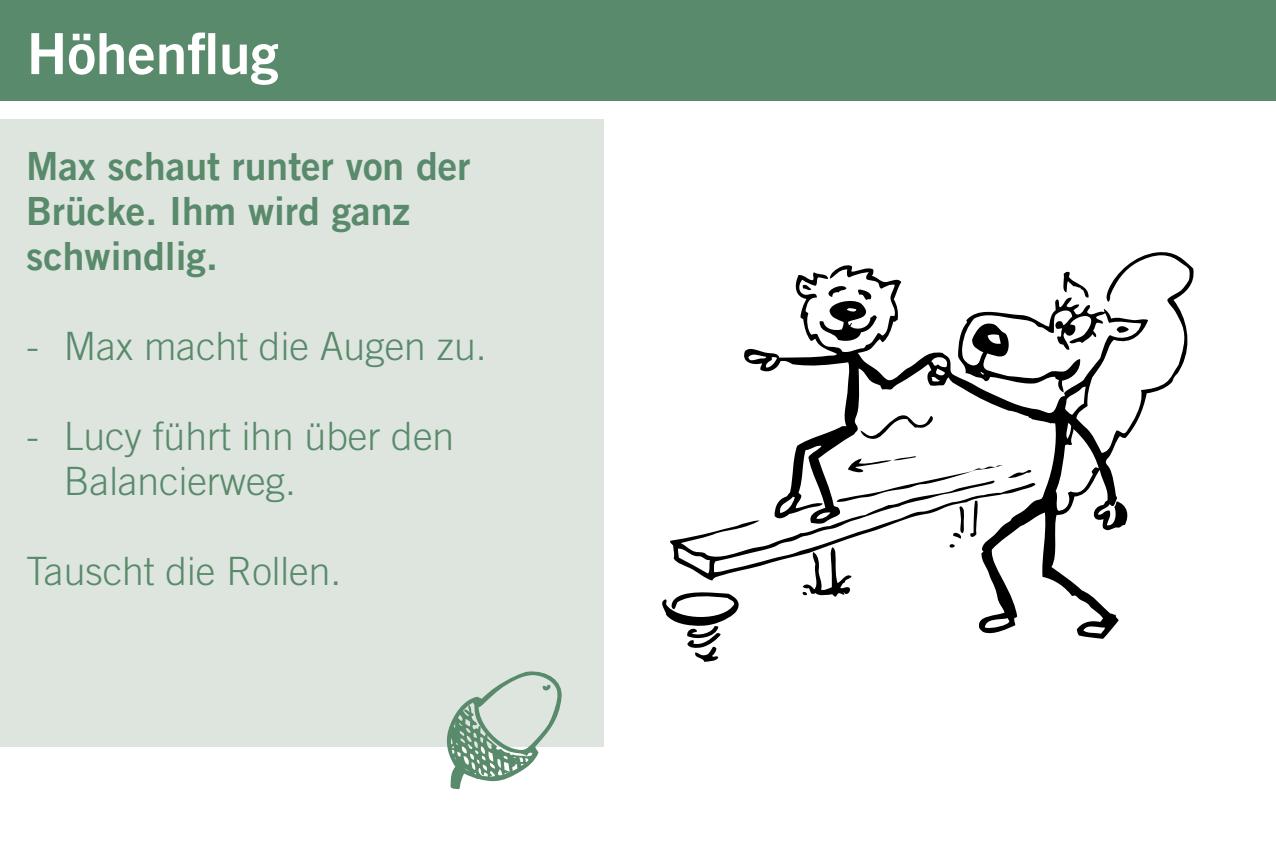
<style>
.page{position:relative;width:1276px;height:851px;background:#fff}
.page>*{position:absolute;margin:0;border:0;box-sizing:border-box;transform-origin:0 0}
.t1{font:56.7px "Trade Gothic LT Com Bd 2";color:#fff}
.t2{font:300 39px/45px "Trade Gothic LT Com";color:#588a6b}
.t3{font:39px/45px "Trade Gothic LT Com Bd 2";color:#588a6b}
</style>
<div class="page">
<div style="left:0;top:119px;width:604px;height:627px;background:#dee5de"></div>
<div style="left:0;top:0;width:1276px;height:101px;background:#588a6b"></div>
<svg style="left:662px;top:524px;width:78px;height:137px"></svg>
<svg style="left:740px;top:252px;width:454px;height:386px"></svg>
<svg style="left:444px;top:671px;width:119px;height:118px"></svg>
<h1 class="t1" style="left:27px;top:19px;width:254px">Höhenflug</h1>
<p class="t3" style="left:26px;top:143px;width:446px">Max schaut runter von der<br>Brücke. Ihm wird ganz schwindlig.</p>
<p class="t2" style="left:26px;top:323px;width:462px">- Max macht die Augen zu.</p>
<p class="t2" style="left:64px;top:413px;width:392px;text-indent:-38px">- Lucy führt ihn über den<br>Balancierweg.</p>
<p class="t2" style="left:26px;top:548px;width:317px">Tauscht die Rollen.</p>
</div>
